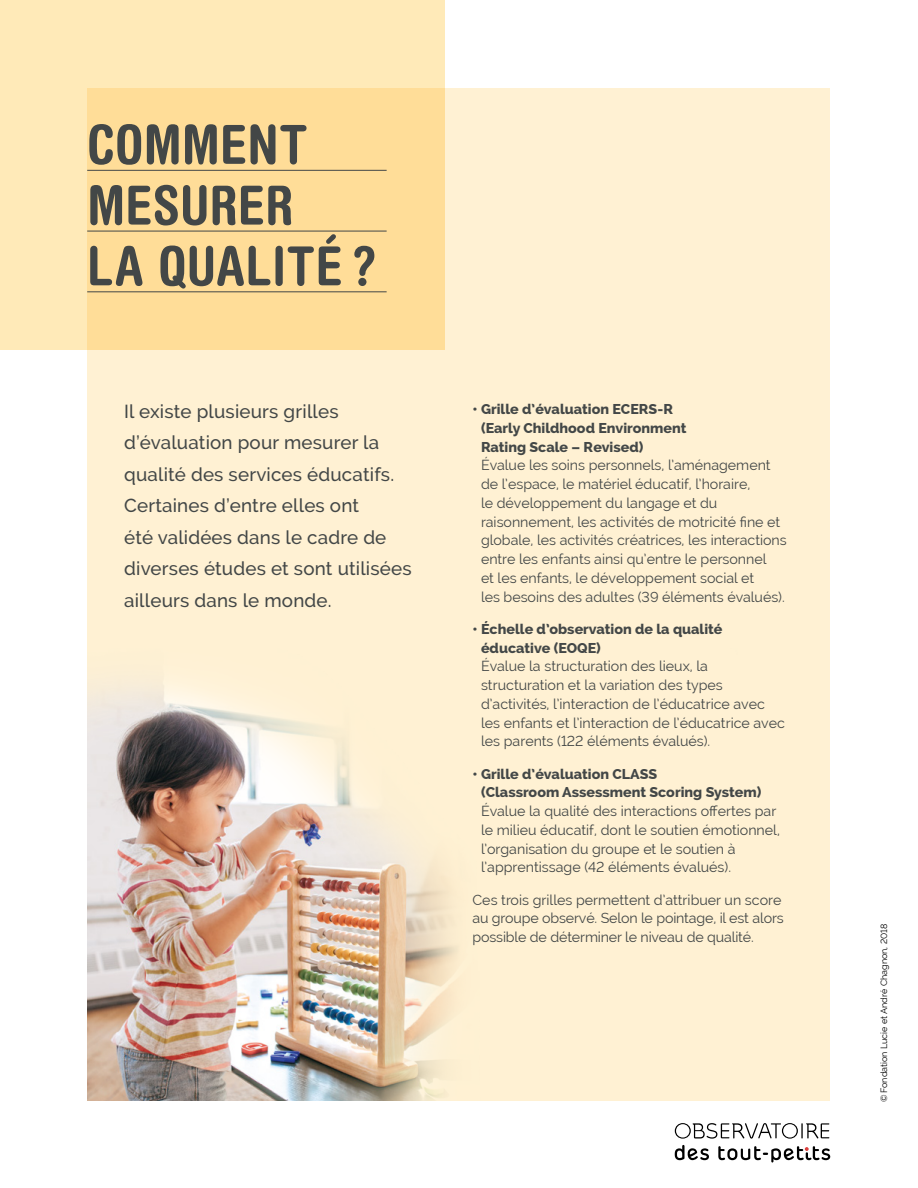
<style>
.page{position:relative;width:918px;height:1188px;background:#fff}
.page>*{position:absolute;margin:0;border:0;box-sizing:border-box;transform-origin:0 0}
.t1{font:700 condensed 54px/60.8px "Helvetica Rounded";letter-spacing:.01em;color:#434747}
.t2{font:500 18.75px/31.5px "Raleway";letter-spacing:.01em;color:#434747}
.t3{font:14.25px/18.8px "Raleway";color:#434747}
.t4{font:800 14.25px/18.8px "Raleway";color:#434747}
.t5{font:9px "Raleway";color:#000}
</style>
<div class="page">
<div style="left:88px;top:88px;width:742px;height:1012px;background:#fff1d3"></div>
<img style="left:88px;top:683px;width:369px;height:417px">
<svg style="left:0;top:0;width:445px;height:350px;background:#fee1a4"></svg>
<hr style="left:87px;top:170px;width:300px;height:1px;background:#434747">
<hr style="left:87px;top:231px;width:300px;height:1px;background:#434747">
<hr style="left:87px;top:292px;width:300px;height:1px;background:#434747">
<svg style="left:675px;top:1123px;width:154px;height:16px"></svg>
<svg style="left:675px;top:1145px;width:34px;height:15px"></svg>
<svg style="left:718px;top:1146px;width:112px;height:17px"></svg>
<h1 class="t1" style="left:87px;top:113px;width:292px">COMMENT<br>MESURER<br>LA QUALITÉ ?</h1>
<h2 class="t2" style="left:124px;top:395px;width:289px">Il existe plusieurs grilles d’évaluation pour mesurer la qualité des services éducatifs.<br>Certaines d’entre elles ont<br>été validées dans le cadre de diverses études et sont utilisées ailleurs dans le monde.</h2>
<p class="t4" style="left:481px;top:400px;width:207px;text-indent:-9px">• Grille d’évaluation ECERS-R (Early Childhood Environment<br>Rating Scale – Revised)</p>
<p class="t3" style="left:481px;top:456px;width:307px">Évalue les soins personnels, l’aménagement de l’espace, le matériel éducatif, l’horaire,<br>le développement du langage et du raisonnement, les activités de motricité fine et globale, les activités créatrices, les interactions entre les enfants ainsi qu’entre le personnel<br>et les enfants, le développement social et<br>les besoins des adultes (39 éléments évalués).</p>
<p class="t4" style="left:481px;top:620px;width:243px;text-indent:-9px">• Échelle d’observation de la qualité éducative (EOQE)</p>
<p class="t3" style="left:481px;top:657px;width:305px">Évalue la structuration des lieux, la structuration et la variation des types d’activités, l’interaction de l’éducatrice avec les enfants et l’interaction de l’éducatrice avec les parents (122 éléments évalués).</p>
<p class="t4" style="left:481px;top:764px;width:282px;text-indent:-9px">• Grille d’évaluation CLASS<br>(Classroom Assessment Scoring System)</p>
<p class="t3" style="left:481px;top:802px;width:300px">Évalue la qualité des interactions offertes par le milieu éducatif, dont le soutien émotionnel, l’organisation du groupe et le soutien à l’apprentissage (42 éléments évalués).</p>
<p class="t3" style="left:472px;top:890px;width:313px">Ces trois grilles permettent d’attribuer un score au groupe observé. Selon le pointage, il est alors possible de déterminer le niveau de qualité.</p>
<p class="t5" style="left:879px;top:1102px;width:179px;rotate:-90deg">©Fondation Lucie et André Chagnon, 2018</p>
</div>
